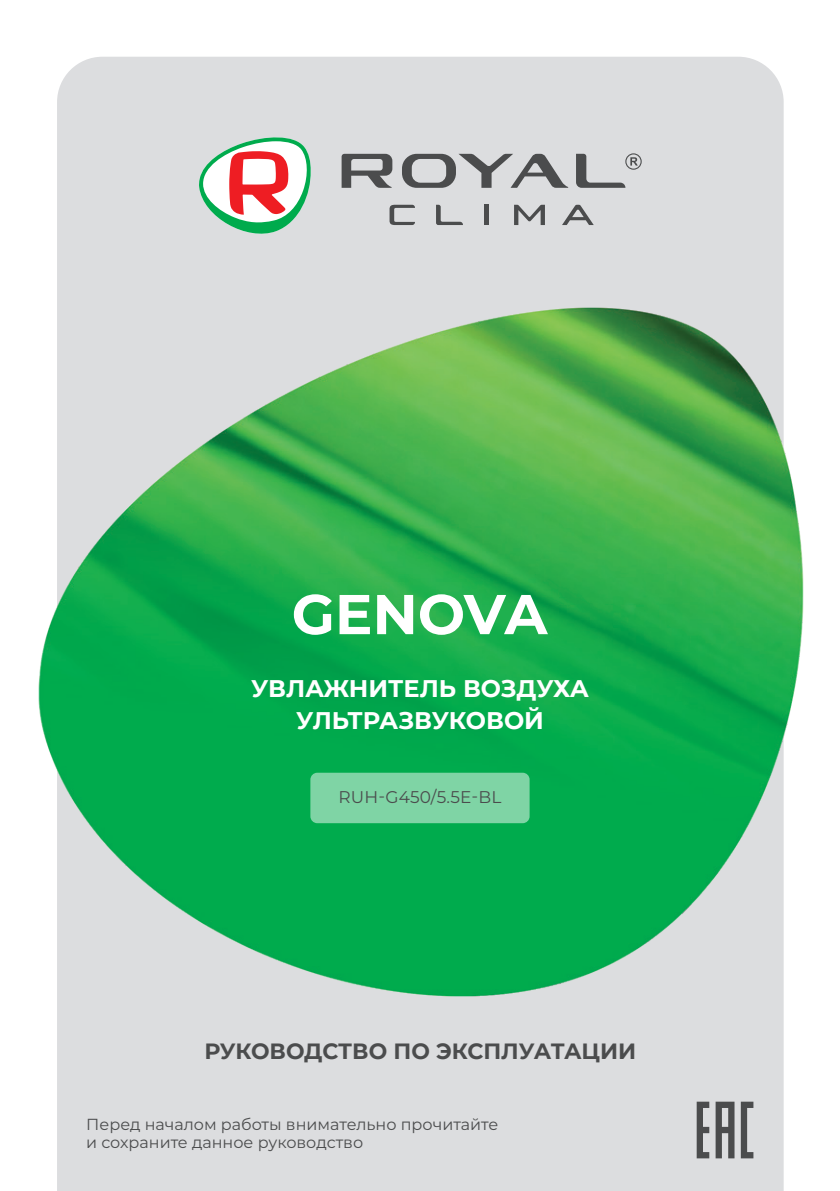
<style>
.page{position:relative;width:840px;height:1191px;background:#fff}
.page>*{position:absolute;margin:0;border:0;box-sizing:border-box;transform-origin:0 0}
.Titul-seria{font:700 56px "Montserrat";color:#fff}
.Titul{font:700 24px/32px "Montserrat";color:#fff;text-align:center}
.t1{font:700 22px "Montserrat";color:#4b4c4d}
.Titul-2{font:17px "Montserrat";letter-spacing:.01em;color:#4b4c4d}
.t2{font:16px/18px "Montserrat";color:#4b4c4d}
</style>
<div class="page">
<div style="left:57px;top:57px;width:726px;height:1134px;background:#dcdddf"></div>
<img style="left:38px;top:282px;width:766px;height:739px">
<svg style="left:199px;top:134px;width:112px;height:107px"></svg>
<svg style="left:575px;top:153px;width:66px;height:35px;background:#b4b5b7"></svg>
<svg style="left:341px;top:154px;width:51px;height:34px;background:#898a8b"></svg>
<svg style="left:402px;top:154px;width:166px;height:34px;background:#a4a5a7"></svg>
<svg style="left:389px;top:205px;width:26px;height:20px"></svg>
<svg style="left:436px;top:205px;width:26px;height:20px"></svg>
<svg style="left:513px;top:205px;width:31px;height:20px"></svg>
<div style="left:483px;top:205px;width:5px;height:20px;background:#4b4c4d"></div>
<svg style="left:561px;top:205px;width:32px;height:20px"></svg>
<svg style="left:715px;top:1101px;width:19px;height:57px"></svg>
<svg style="left:740px;top:1101px;width:13px;height:57px"></svg>
<svg style="left:696px;top:1101px;width:13px;height:57px"></svg>
<div style="left:310px;top:772px;width:219px;height:51px;background:#7fd4a5;border-radius:7px"></div>
<p class="Titul-seria" style="left:291px;top:574px;width:258px">GENOVА</p>
<p class="Titul" style="left:251px;top:671px;width:339px">УВЛАЖНИТЕЛЬ ВОЗДУХА<br>УЛЬТРАЗВУКОВОЙ</p>
<p class="Titul-2" style="left:338px;top:785px;width:164px">RUH-G450/5.5E-BL</p>
<p class="t1" style="left:204px;top:1035px;width:433px">РУКОВОДСТВО ПО ЭКСПЛУАТАЦИИ</p>
<p class="t2" style="left:86px;top:1114px;width:413px">Перед началом работы внимательно прочитайте и сохраните данное руководство</p>
</div>
